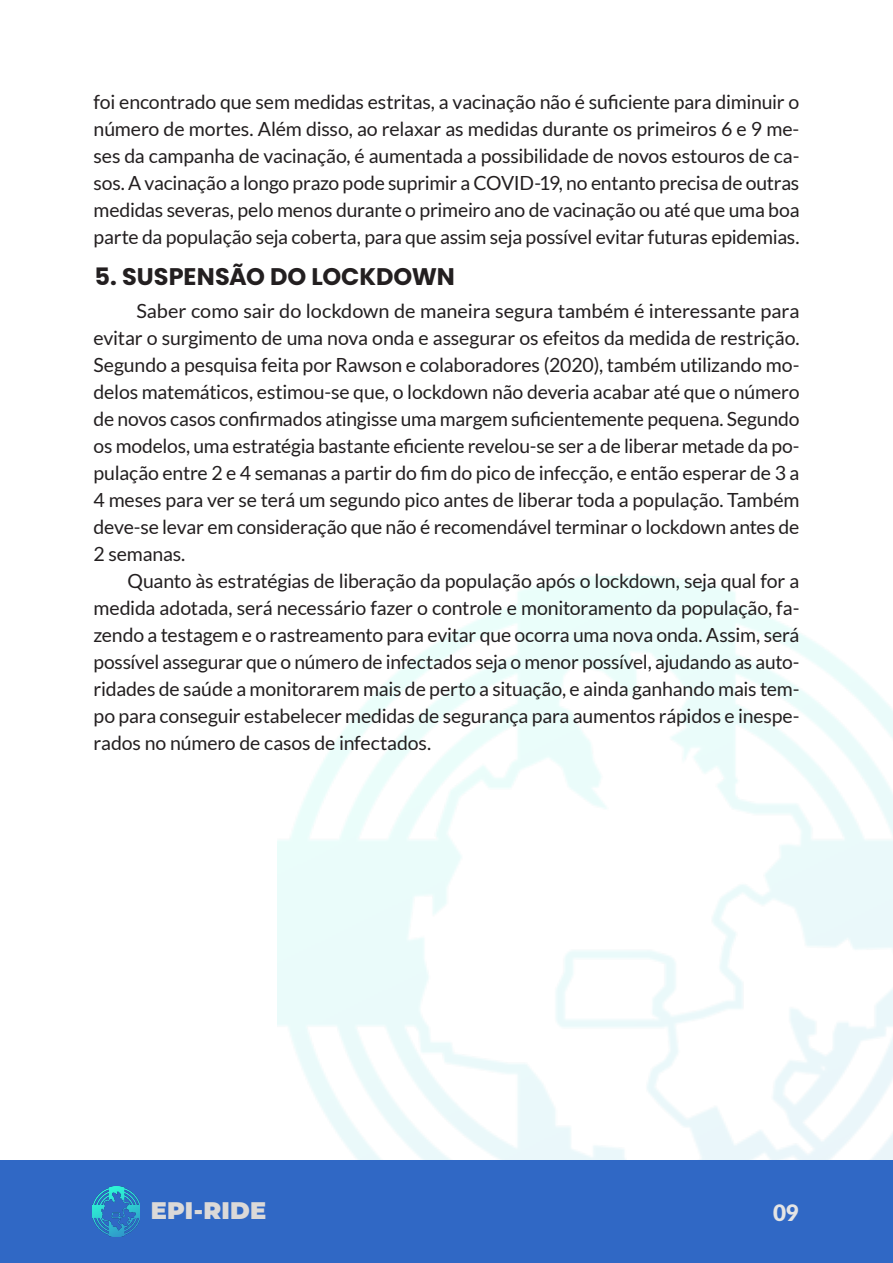
<style>
.page{position:relative;width:893px;height:1263px;background:#fff}
.page>*{position:absolute;margin:0;border:0;box-sizing:border-box;transform-origin:0 0}
.título{font:700 24px "Poppins";color:#231f20}
.txt_sem_parágrafo{font:900 24px "Montserrat";letter-spacing:.01em;color:#dbd9d8}
.txt_sem_parágrafo-2{font:900 22.5px "Lato";color:#e4e4e4}
.txt_corrido{font:19.5px/27px "Lato";letter-spacing:-.01em;color:#231f20;text-align:justify}
.txt_sem_parágrafo-3{font:19.5px/27px "Lato";letter-spacing:-.01em;color:#231f20;text-align:justify}
</style>
<div class="page">
<div style="left:0;top:1160px;width:893px;height:103px;background:#3068c5"></div>
<img style="left:93px;top:1186px;width:47px;height:50px">
<p class="txt_sem_parágrafo-3" style="left:94px;top:89px;width:707px">foi encontrado que sem medidas estritas, a vacinação não é suficiente para diminuir o número de mortes. Além disso, ao relaxar as medidas durante os primeiros 6 e 9 me&shy;ses da campanha de vacinação, é aumentada a possibilidade de novos estouros de ca&shy;sos. A vacinação a longo prazo pode suprimir a COVID-19, no entanto precisa de outras medidas severas, pelo menos durante o primeiro ano de vacinação ou até que uma boa parte da população seja coberta, para que assim seja possível evitar futuras epidemias.</p>
<p class="título" style="left:95px;top:262px;width:362px">5. SUSPENSÃO DO LOCKDOWN</p>
<p class="txt_corrido" style="left:94px;top:297px;width:707px;text-indent:43px">Saber como sair do lockdown de maneira segura também é interessante para evitar o surgimento de uma nova onda e assegurar os efeitos da medida de restrição.<br>Segundo a pesquisa feita por Rawson e colaboradores (2020), também utilizando mo&shy;delos matemáticos, estimou-se que, o lockdown não deveria acabar até que o número de novos casos confirmados atingisse uma margem suficientemente pequena. Segundo os modelos, uma estratégia bastante eficiente revelou-se ser a de liberar metade da po&shy;pulação entre 2 e 4 semanas a partir do fim do pico de infecção, e então esperar de 3 a 4 meses para ver se terá um segundo pico antes de liberar toda a população. Também deve-se levar em consideração que não é recomendável terminar o lockdown antes de 2 semanas.</p>
<p class="txt_corrido" style="left:94px;top:567px;width:707px;text-indent:34px">Quanto às estratégias de liberação da população após o lockdown, seja qual for a medida adotada, será necessário fazer o controle e monitoramento da população, fa&shy;zendo a testagem e o rastreamento para evitar que ocorra uma nova onda. Assim, será possível assegurar que o número de infectados seja o menor possível, ajudando as auto&shy;ridades de saúde a monitorarem mais de perto a situação, e ainda ganhando mais tem&shy;po para conseguir estabelecer medidas de segurança para aumentos rápidos e inespe&shy;rados no número de casos de infectados.</p>
<p class="txt_sem_parágrafo" style="left:151px;top:1193px;width:117px">EPI-RIDE</p>
<p class="txt_sem_parágrafo-2" style="left:773px;top:1199px;width:27px">09</p>
</div>
